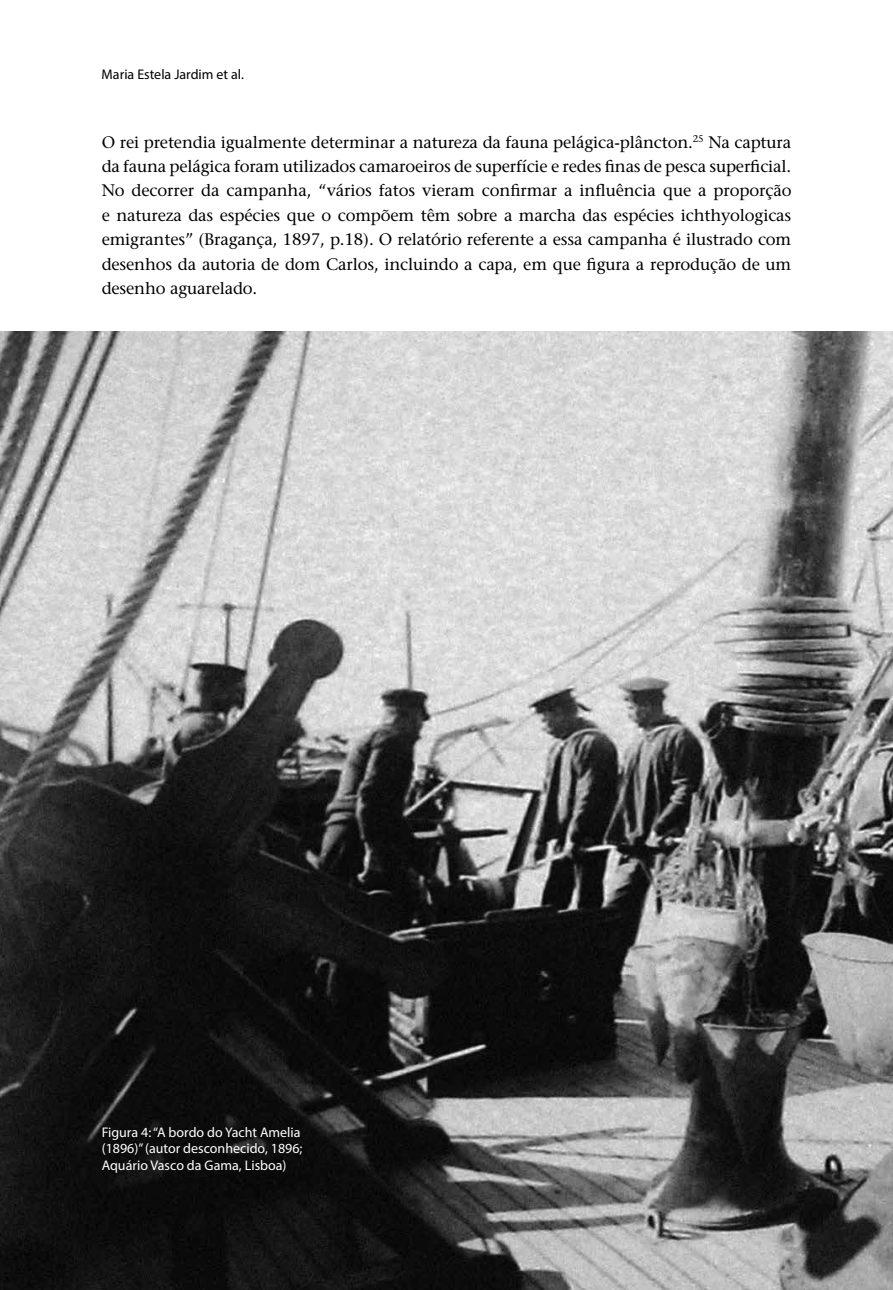
<style>
.page{position:relative;width:893px;height:1290px;background:#fff}
.page>*{position:absolute;margin:0;border:0;box-sizing:border-box;transform-origin:0 0}
.t1{font:16.62px/24.3px "Stone Serif";letter-spacing:-.01em;color:#000;text-align:justify}
.t2{font:14px/16.6px "Myriad Pro";color:#fff}
.t3{font:14px "Myriad Pro";color:#000}
</style>
<div class="page">
<img style="left:0;top:331px;width:893px;height:959px">
<p class="t3" style="left:102px;top:66px;width:144px">Maria Estela Jardim et al.</p>
<p class="t1" style="left:102px;top:130px;width:691px">O rei pretendia igualmente determinar a natureza da fauna pelágica-plâncton.<sup>25</sup> Na captura da fauna pelágica foram utilizados camaroeiros de superfície e redes finas de pesca superficial.<br>No decorrer da campanha, “vários fatos vieram confirmar a influência que a proporção e natureza das espécies que o compõem têm sobre a marcha das espécies ichthyologicas emigrantes” (Bragança, 1897, p.18). O relatório referente a essa campanha é ilustrado com desenhos da autoria de dom Carlos, incluindo a capa, em que figura a reprodução de um desenho aguarelado.</p>
<p class="t2" style="left:102px;top:1123px;width:202px">Figura 4: “A bordo do Yacht Amelia (1896)” (autor desconhecido, 1896;<br>Aquário Vasco da Gama, Lisboa)</p>
</div>
